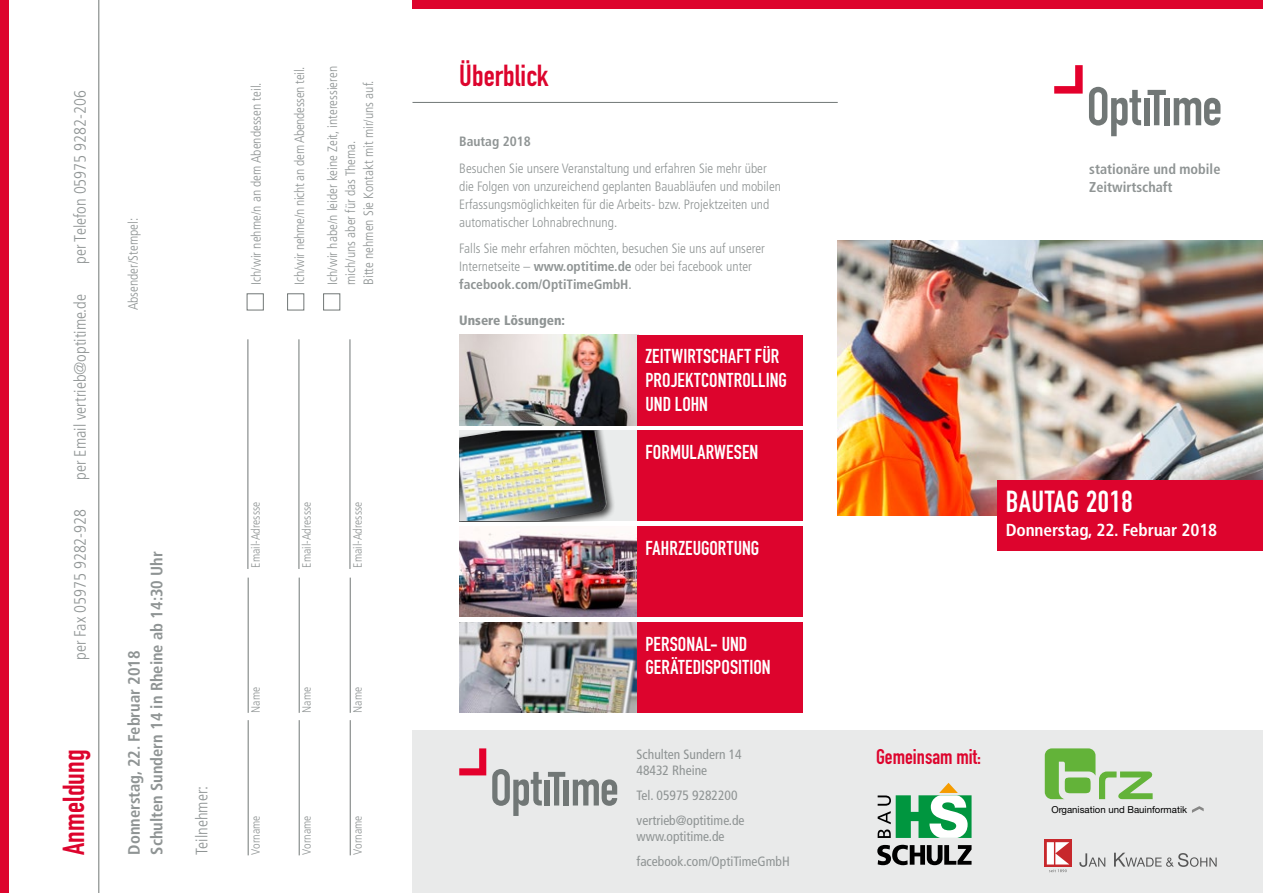
<style>
.page{position:relative;width:1263px;height:893px;background:#fff}
.page>*{position:absolute;margin:0;border:0;box-sizing:border-box;transform-origin:0 0}
.t1{font:30px "DIN Engschrift LT";color:#dd042d}
.t2{font:30px "DIN Engschrift LT";letter-spacing:.02em;color:#fff}
.t3{font:21px "DIN Engschrift LT";color:#dd042d}
.t4{font:19.8px/23.9px "DIN Engschrift LT Alternate";letter-spacing:.005em;color:#fff}
.t5{font:700 condensed 17.4px "Frutiger";letter-spacing:-.01em;color:#fff}
.t6{font:300 condensed 16.5px "Frutiger";color:#8f9494}
.t7{font:700 condensed 16.5px/22.5px "Frutiger";color:#8f9494}
.t8{font:700 condensed 14.25px/18px "Frutiger";color:#8f9494}
.t9{font:300 condensed 13.5px/18px "Frutiger";color:#8f9494}
.t10{font:condensed 13.5px/24.9px "Frutiger";color:#8f9494}
.t11{font:300 condensed 13.5px "Frutiger";letter-spacing:-.02em;color:#8f9494}
.t12{font:900 condensed 13.5px "Frutiger";color:#8f9494}
.t13{font:700 condensed 13.5px "Frutiger";color:#8f9494}
.t14{font:300 condensed 12px "Frutiger";color:#8f9494}
.t15{font:9.6px "Helvetica Neue";color:#000}
.s1{font-weight:700}
.s2{font-weight:400}
</style>
<div class="page">
<div style="left:412px;top:730px;width:851px;height:163px;background:#e9eaea"></div>
<svg style="left:1054px;top:65px;width:29px;height:29px"></svg>
<div style="left:1164px;top:98px;width:5px;height:27px;background:#717776"></div>
<svg style="left:1089px;top:87px;width:52px;height:49px"></svg>
<div style="left:1144px;top:98px;width:5px;height:27px;background:#717776"></div>
<svg style="left:1147px;top:90px;width:19px;height:35px"></svg>
<svg style="left:1174px;top:98px;width:46px;height:28px"></svg>
<img style="left:838px;top:240px;width:425px;height:276px">
<hr style="left:412px;top:102px;width:426px;height:1px;background:#717776">
<hr style="left:248px;top:720px;width:1px;height:135px;background:#717776">
<hr style="left:299px;top:720px;width:1px;height:135px;background:#717776">
<hr style="left:350px;top:720px;width:1px;height:135px;background:#717776">
<hr style="left:248px;top:578px;width:1px;height:135px;background:#717776">
<hr style="left:299px;top:578px;width:1px;height:135px;background:#717776">
<hr style="left:350px;top:578px;width:1px;height:135px;background:#717776">
<hr style="left:248px;top:339px;width:1px;height:230px;background:#717776">
<hr style="left:299px;top:339px;width:1px;height:230px;background:#717776">
<hr style="left:350px;top:339px;width:1px;height:230px;background:#717776">
<hr style="left:98px;top:0;width:1px;height:893px;background:#717776">
<div style="left:247px;top:293px;width:17px;height:17px;border:1px solid #717776"></div>
<div style="left:287px;top:293px;width:17px;height:17px;border:1px solid #717776"></div>
<div style="left:323px;top:293px;width:17px;height:17px;border:1px solid #717776"></div>
<div style="left:997px;top:480px;width:266px;height:71px;background:#dd042d"></div>
<svg style="left:1045px;top:748px;width:108px;height:51px"></svg>
<svg style="left:1192px;top:806px;width:12px;height:7px"></svg>
<div style="left:412px;top:0;width:851px;height:9px;background:#dd042d"></div>
<div style="left:0;top:0;width:9px;height:893px;background:#dd042d"></div>
<svg style="left:459px;top:748px;width:27px;height:27px"></svg>
<div style="left:563px;top:780px;width:6px;height:25px;background:#717776"></div>
<svg style="left:492px;top:769px;width:50px;height:47px"></svg>
<div style="left:544px;top:780px;width:6px;height:25px;background:#717776"></div>
<svg style="left:548px;top:772px;width:17px;height:33px"></svg>
<svg style="left:573px;top:779px;width:44px;height:27px"></svg>
<svg style="left:877px;top:845px;width:94px;height:20px"></svg>
<svg style="left:878px;top:783px;width:93px;height:55px"></svg>
<svg style="left:1079px;top:853px;width:26px;height:14px"></svg>
<svg style="left:1114px;top:853px;width:103px;height:14px"></svg>
<svg style="left:1044px;top:840px;width:27px;height:27px"></svg>
<svg style="left:1047px;top:842px;width:22px;height:30px"></svg>
<img style="left:459px;top:335px;width:178px;height:90px">
<div style="left:637px;top:335px;width:166px;height:90px;background:#dd042d"></div>
<div style="left:459px;top:431px;width:344px;height:90px;background:#eaecec"></div>
<div style="left:459px;top:431px;width:157px;height:90px;background:#000;opacity:.75"></div>
<img style="left:459px;top:431px;width:149px;height:90px">
<div style="left:637px;top:431px;width:166px;height:90px;background:#dd042d"></div>
<img style="left:459px;top:528px;width:178px;height:89px">
<div style="left:637px;top:527px;width:166px;height:90px;background:#dd042d"></div>
<img style="left:459px;top:622px;width:178px;height:91px">
<div style="left:637px;top:622px;width:166px;height:91px;background:#dd042d"></div>
<p class="t6" style="left:71px;top:264px;width:175px;rotate:-90deg">per Telefon 05975 9282-206</p>
<p class="t6" style="left:71px;top:480px;width:187px;rotate:-90deg">per Email vertrieb@optitime.de</p>
<p class="t6" style="left:71px;top:660px;width:152px;rotate:-90deg">per Fax 05975 9282-928</p>
<h1 class="t1" style="left:56px;top:855px;width:106px;rotate:-90deg">Anmeldung</h1>
<p class="t9" style="left:124px;top:310px;width:94px;rotate:-90deg">Absender/Stempel:</p>
<p class="t7" style="left:123px;top:855px;width:305px;rotate:-90deg">Donnerstag, 22. Februar 2018<br>Schulten Sundern 14 in Rheine ab 14:30 Uhr</p>
<p class="t6" style="left:192px;top:855px;width:71px;rotate:-90deg">Teilnehmer:</p>
<p class="t9" style="left:247px;top:285px;width:204px;rotate:-90deg">Ich/wir nehme/n an dem Abendessen teil.</p>
<p class="t11" style="left:292px;top:285px;width:220px;rotate:-90deg">Ich/wir nehme/n nicht an dem Abendessen teil.</p>
<p class="t9" style="left:324px;top:285px;width:220px;rotate:-90deg">Ich/wir habe/n leider keine Zeit, interessieren mich/uns aber für das Thema.<br>Bitte nehmen Sie Kontakt mit mir/uns auf.</p>
<p class="t14" style="left:249px;top:568px;width:67px;rotate:-90deg">Email-Adressse</p>
<p class="t14" style="left:300px;top:568px;width:67px;rotate:-90deg">Email-Adressse</p>
<p class="t14" style="left:351px;top:568px;width:67px;rotate:-90deg">Email-Adressse</p>
<p class="t14" style="left:249px;top:713px;width:27px;rotate:-90deg">Name</p>
<p class="t14" style="left:249px;top:855px;width:40px;rotate:-90deg">Vorname</p>
<p class="t14" style="left:300px;top:713px;width:27px;rotate:-90deg">Name</p>
<p class="t14" style="left:300px;top:855px;width:40px;rotate:-90deg">Vorname</p>
<p class="t14" style="left:351px;top:713px;width:27px;rotate:-90deg">Name</p>
<p class="t14" style="left:351px;top:855px;width:40px;rotate:-90deg">Vorname</p>
<h1 class="t1" style="left:459px;top:58px;width:91px">Überblick</h1>
<p class="t13" style="left:459px;top:133px;width:73px">Bautag 2018</p>
<p class="t9" style="left:459px;top:159px;width:323px">Besuchen Sie unsere Veranstaltung und erfahren Sie mehr über die Folgen von unzureichend geplanten Bauabläufen und mobilen Erfassungsmöglichkeiten für die Arbeits- bzw. Projektzeiten und automatischer Lohnabrechnung.</p>
<p class="t9" style="left:459px;top:240px;width:307px">Falls Sie mehr erfahren möchten, besuchen Sie uns auf unserer<br>Internetseite – <span class="s1">www.optitime.de</span> oder bei facebook unter <span class="s1">facebook.com/OptiTimeGmbH</span><span class="s2">.</span></p>
<p class="t12" style="left:459px;top:312px;width:107px">Unsere Lösungen:</p>
<h3 class="t4" style="left:645px;top:344px;width:143px">ZEITWIRTSCHAFT FÜR<br>PROJEKTCONTROLLING<br>UND LOHN</h3>
<h3 class="t4" style="left:645px;top:440px;width:114px">FORMULARWESEN</h3>
<h3 class="t4" style="left:645px;top:536px;width:115px">FAHRZEUGORTUNG</h3>
<h3 class="t4" style="left:645px;top:632px;width:127px">PERSONAL- UND<br>GERÄTEDISPOSITION</h3>
<p class="t10" style="left:637px;top:746px;width:107px;line-height:16.4px">Schulten Sundern 14<br>48432 Rheine</p>
<p class="t10" style="left:637px;top:783px;width:109px">Tel. 05975 9282200 vertrieb@optitime.de</p>
<p class="t10" style="left:637px;top:824px;width:155px">www.optitime.de facebook.com/OptiTimeGmbH</p>
<p class="t8" style="left:1089px;top:160px;width:133px">stationäre und mobile<br>Zeitwirtschaft</p>
<h1 class="t2" style="left:1006px;top:483px;width:128px">BAUTAG 2018</h1>
<p class="t5" style="left:1006px;top:519px;width:213px">Donnerstag, 22. Februar 2018</p>
<h2 class="t3" style="left:876px;top:744px;width:107px">Gemeinsam mit:</h2>
<p class="t15" style="left:1051px;top:804px;width:137px">Organisation und Bauinformatik</p>
</div>
